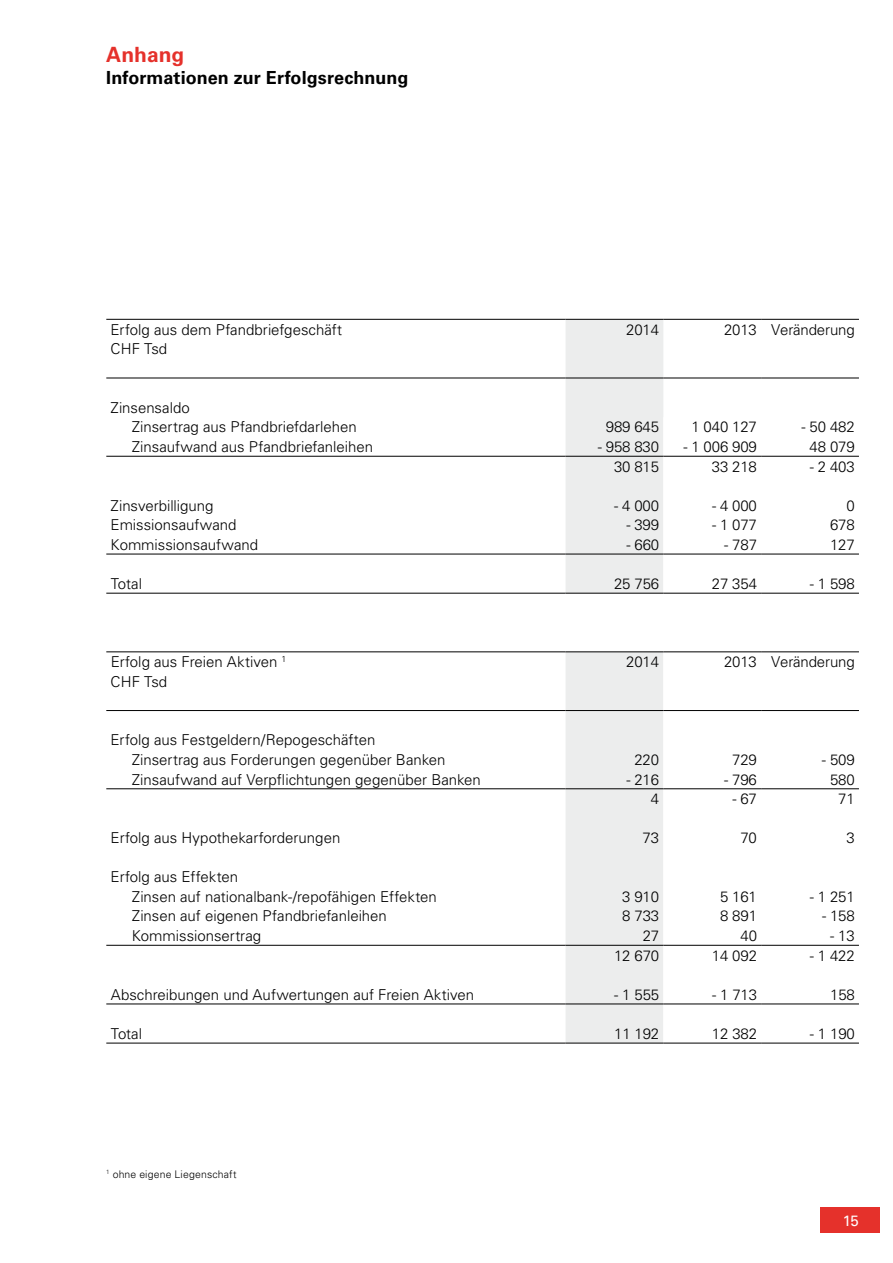
<style>
.page{position:relative;width:893px;height:1263px;background:#fff}
.page>*{position:absolute;margin:0;border:0;box-sizing:border-box;transform-origin:0 0}
.t1{font:700 21px "Univers LT Std";color:#e5312b}
.t2{font:700 18px "Univers LT Std";letter-spacing:.005em;color:#000}
.t3{font:300 15px/19.5px "Univers LT Std";letter-spacing:-.005em;color:#000}
.t4{font:15px "Univers LT Std";color:#fff}
.t5{font:300 10.5px "Univers LT Std";letter-spacing:.015em;color:#000}
</style>
<div class="page">
<div style="left:821px;top:1208px;width:59px;height:25px;background:#e5312b"></div>
<svg style="left:566px;top:320px;width:97px;height:723px;background:#eceded"></svg>
<svg style="left:663px;top:455px;width:98px;height:588px"></svg>
<hr style="left:106px;top:319px;width:460px;height:1px;background:#000">
<hr style="left:566px;top:319px;width:97px;height:1px;background:#000">
<hr style="left:663px;top:319px;width:98px;height:1px;background:#000">
<hr style="left:761px;top:319px;width:98px;height:1px;background:#000">
<hr style="left:106px;top:378px;width:460px;height:1px;background:#000">
<hr style="left:566px;top:378px;width:97px;height:1px;background:#000">
<hr style="left:663px;top:378px;width:98px;height:1px;background:#000">
<hr style="left:761px;top:378px;width:98px;height:1px;background:#000">
<hr style="left:106px;top:456px;width:460px;height:1px;background:#000">
<hr style="left:566px;top:456px;width:97px;height:1px;background:#000">
<hr style="left:663px;top:456px;width:98px;height:1px;background:#000">
<hr style="left:761px;top:456px;width:98px;height:1px;background:#000">
<hr style="left:106px;top:651px;width:460px;height:1px;background:#000">
<hr style="left:566px;top:651px;width:97px;height:1px;background:#000">
<hr style="left:663px;top:651px;width:98px;height:1px;background:#000">
<hr style="left:761px;top:651px;width:98px;height:1px;background:#000">
<hr style="left:106px;top:710px;width:460px;height:1px;background:#000">
<hr style="left:566px;top:710px;width:97px;height:1px;background:#000">
<hr style="left:663px;top:710px;width:98px;height:1px;background:#000">
<hr style="left:761px;top:710px;width:98px;height:1px;background:#000">
<hr style="left:106px;top:788px;width:460px;height:1px;background:#000">
<hr style="left:566px;top:788px;width:97px;height:1px;background:#000">
<hr style="left:663px;top:788px;width:98px;height:1px;background:#000">
<hr style="left:761px;top:788px;width:98px;height:1px;background:#000">
<hr style="left:106px;top:945px;width:460px;height:1px;background:#000">
<hr style="left:566px;top:945px;width:97px;height:1px;background:#000">
<hr style="left:663px;top:945px;width:98px;height:1px;background:#000">
<hr style="left:761px;top:945px;width:98px;height:1px;background:#000">
<hr style="left:106px;top:1003px;width:460px;height:1px;background:#000">
<hr style="left:566px;top:1003px;width:97px;height:1px;background:#000">
<hr style="left:663px;top:1003px;width:98px;height:1px;background:#000">
<hr style="left:761px;top:1003px;width:98px;height:1px;background:#000">
<hr style="left:106px;top:1043px;width:460px;height:1px;background:#000">
<hr style="left:566px;top:1043px;width:97px;height:1px;background:#000">
<hr style="left:663px;top:1043px;width:98px;height:1px;background:#000">
<hr style="left:761px;top:1043px;width:98px;height:1px;background:#000">
<hr style="left:106px;top:554px;width:460px;height:1px;background:#000">
<hr style="left:566px;top:554px;width:97px;height:1px;background:#000">
<hr style="left:663px;top:554px;width:98px;height:1px;background:#000">
<hr style="left:761px;top:554px;width:98px;height:1px;background:#000">
<hr style="left:106px;top:593px;width:460px;height:1px;background:#000">
<hr style="left:566px;top:593px;width:97px;height:1px;background:#000">
<hr style="left:663px;top:593px;width:98px;height:1px;background:#000">
<hr style="left:761px;top:593px;width:98px;height:1px;background:#000">
<h1 class="t1" style="left:106px;top:42px;width:80px">Anhang</h1>
<p class="t2" style="left:106px;top:67px;width:304px">Informationen zur Erfolgsrechnung</p>
<p class="t3" style="left:111px;top:320px;width:233px">Erfolg aus dem Pfandbriefgeschäft</p>
<p class="t3" style="left:626px;top:320px;width:34px">2014</p>
<p class="t3" style="left:724px;top:320px;width:132px">2013 Veränderung</p>
<p class="t3" style="left:111px;top:339px;width:58px">CHF Tsd</p>
<p class="t3" style="left:132px;top:398px;width:226px;text-indent:-21px">Zinsensaldo<br>Zinsertrag aus Pfandbriefdarlehen</p>
<p class="t3" style="left:606px;top:417px;width:55px">989 645</p>
<p class="t3" style="left:691px;top:417px;width:67px">1 040 127</p>
<p class="t3" style="left:802px;top:417px;width:55px">- 50 482</p>
<p class="t3" style="left:132px;top:437px;width:243px">Zinsaufwand aus Pfandbriefanleihen</p>
<p class="t3" style="left:598px;top:437px;width:63px">- 958 830</p>
<p class="t3" style="left:683px;top:437px;width:75px">- 1 006 909</p>
<p class="t3" style="left:810px;top:437px;width:47px">48 079</p>
<p class="t3" style="left:614px;top:456px;width:47px">30 815</p>
<p class="t3" style="left:712px;top:456px;width:47px">33 218</p>
<p class="t3" style="left:810px;top:456px;width:46px">- 2 403</p>
<p class="t3" style="left:111px;top:496px;width:104px">Zinsverbilligung</p>
<p class="t3" style="left:614px;top:496px;width:46px">- 4 000</p>
<p class="t3" style="left:712px;top:496px;width:46px">- 4 000</p>
<p class="t3" style="left:846px;top:496px;width:10px">0</p>
<p class="t3" style="left:111px;top:515px;width:127px">Emissionsaufwand</p>
<p class="t3" style="left:626px;top:515px;width:34px">- 399</p>
<p class="t3" style="left:712px;top:515px;width:46px">- 1 077</p>
<p class="t3" style="left:830px;top:515px;width:26px">678</p>
<p class="t3" style="left:111px;top:535px;width:149px">Kommissionsaufwand</p>
<p class="t3" style="left:626px;top:535px;width:34px">- 660</p>
<p class="t3" style="left:724px;top:535px;width:34px">- 787</p>
<p class="t3" style="left:830px;top:535px;width:26px">127</p>
<p class="t3" style="left:111px;top:574px;width:33px">Total</p>
<p class="t3" style="left:614px;top:574px;width:47px">25 756</p>
<p class="t3" style="left:712px;top:574px;width:47px">27 354</p>
<p class="t3" style="left:810px;top:574px;width:46px">- 1 598</p>
<p class="t3" style="left:111px;top:652px;width:177px">Erfolg aus Freien Aktiven <sup>1</sup></p>
<p class="t3" style="left:626px;top:652px;width:34px">2014</p>
<p class="t3" style="left:724px;top:652px;width:132px">2013 Veränderung</p>
<p class="t3" style="left:111px;top:672px;width:58px">CHF Tsd</p>
<p class="t3" style="left:132px;top:730px;width:315px;text-indent:-21px">Erfolg aus Festgeldern/Repogeschäften<br>Zinsertrag aus Forderungen gegenüber Banken</p>
<p class="t3" style="left:634px;top:750px;width:26px">220</p>
<p class="t3" style="left:732px;top:750px;width:26px">729</p>
<p class="t3" style="left:822px;top:750px;width:34px">- 509</p>
<p class="t3" style="left:132px;top:769px;width:351px">Zinsaufwand auf Verpflichtungen gegenüber Banken</p>
<p class="t3" style="left:626px;top:769px;width:34px">- 216</p>
<p class="t3" style="left:724px;top:769px;width:34px">- 796</p>
<p class="t3" style="left:830px;top:769px;width:26px">580</p>
<p class="t3" style="left:651px;top:789px;width:10px">4</p>
<p class="t3" style="left:732px;top:789px;width:26px">- 67</p>
<p class="t3" style="left:838px;top:789px;width:18px">71</p>
<p class="t3" style="left:111px;top:828px;width:231px">Erfolg aus Hypothekarforderungen</p>
<p class="t3" style="left:643px;top:828px;width:18px">73</p>
<p class="t3" style="left:740px;top:828px;width:18px">70</p>
<p class="t3" style="left:846px;top:828px;width:10px">3</p>
<p class="t3" style="left:132px;top:867px;width:306px;text-indent:-21px">Erfolg aus Effekten<br>Zinsen auf nationalbank-/repofähigen Effekten</p>
<p class="t3" style="left:622px;top:887px;width:38px">3 910</p>
<p class="t3" style="left:720px;top:887px;width:38px">5 161</p>
<p class="t3" style="left:810px;top:887px;width:46px">- 1 251</p>
<p class="t3" style="left:132px;top:906px;width:256px">Zinsen auf eigenen Pfandbriefanleihen</p>
<p class="t3" style="left:622px;top:906px;width:38px">8 733</p>
<p class="t3" style="left:720px;top:906px;width:38px">8 891</p>
<p class="t3" style="left:822px;top:906px;width:34px">- 158</p>
<p class="t3" style="left:132px;top:926px;width:131px">Kommissionsertrag</p>
<p class="t3" style="left:643px;top:926px;width:18px">27</p>
<p class="t3" style="left:740px;top:926px;width:18px">40</p>
<p class="t3" style="left:830px;top:926px;width:26px">- 13</p>
<p class="t3" style="left:614px;top:945px;width:47px">12 670</p>
<p class="t3" style="left:712px;top:945px;width:47px">14 092</p>
<p class="t3" style="left:810px;top:945px;width:46px">- 1 422</p>
<p class="t3" style="left:111px;top:985px;width:365px">Abschreibungen und Aufwertungen auf Freien Aktiven</p>
<p class="t3" style="left:614px;top:985px;width:46px">- 1 555</p>
<p class="t3" style="left:712px;top:985px;width:46px">- 1 713</p>
<p class="t3" style="left:830px;top:985px;width:26px">158</p>
<p class="t3" style="left:111px;top:1024px;width:33px">Total</p>
<p class="t3" style="left:614px;top:1024px;width:47px">11 192</p>
<p class="t3" style="left:712px;top:1024px;width:47px">12 382</p>
<p class="t3" style="left:810px;top:1024px;width:46px">- 1 190</p>
<p class="t5" style="left:106px;top:1168px;width:132px"><sup>1</sup> ohne eigene Liegenschaft</p>
<p class="t4" style="left:843px;top:1212px;width:18px">15</p>
</div>
